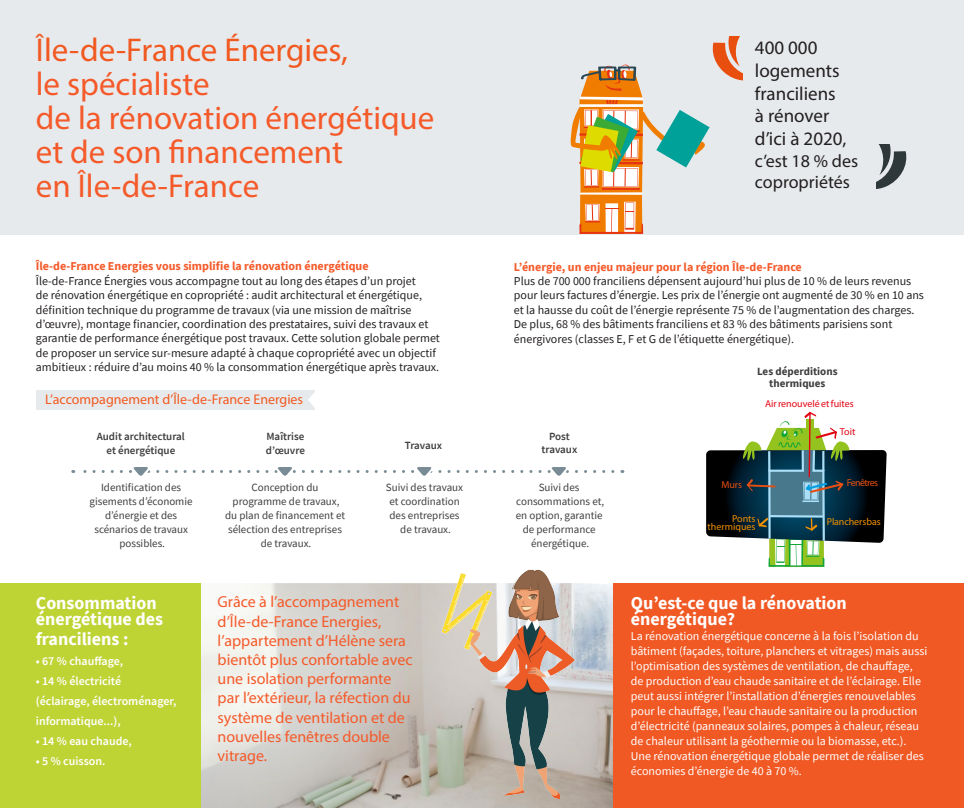
<style>
.page{position:relative;width:964px;height:808px;background:#fff}
.page>*{position:absolute;margin:0;border:0;box-sizing:border-box;transform-origin:0 0}
.t1{font:33px "Myriad Pro";color:#f55a2a}
.t2{font:33px "Myriad Pro";color:#f15921}
.t3{font:19px "Myriad Pro";color:#231f20}
.t4{font:700 18px/16px "Source Sans Pro";color:#fff}
.t5{font:18px "Myriad Pro";color:#231f20}
.t6{font:16px/19.2px "Myriad Pro";color:#f55a2a}
.t7{font:14px "Myriad Pro";color:#f15921}
.t8{font:12px/14.4px "Source Sans Pro";color:#231f20}
.t9{font:12px/15px "Source Sans Pro";color:#fff}
.t10{font:700 12px "Source Sans Pro";color:#f55a2a}
.t11{font:600 12px "Source Sans Pro";color:#fff}
.Paragraph{font:11px/14px "Source Sans Pro";color:#3e3e3f;text-align:center}
.Paragraph-2{font:600 11px/14px "Source Sans Pro";color:#3e3e3f;text-align:center}
.Paragraph-3{font:700 11px/12px "Source Sans Pro";color:#3e3e3f;text-align:center}
.t12{font:10px "Myriad Pro";letter-spacing:-.005em;color:#f29100}
.t13{font:10px "Myriad Pro";color:#e30512}
.t14{font:10px "Myriad Pro";letter-spacing:-.065em;color:#e84f12}
</style>
<div class="page">
<img style="left:200px;top:583px;width:413px;height:225px">
<div style="left:0;top:0;width:964px;height:234px;background:#e7eaec"></div>
<div style="left:0;top:583px;width:200px;height:225px;background:#bed435"></div>
<svg style="left:877px;top:145px;width:29px;height:44px"></svg>
<div style="left:613px;top:583px;width:351px;height:225px;background:#f15924"></div>
<svg style="left:73px;top:467px;width:540px;height:9px"></svg>
<div style="left:36px;top:390px;width:279px;height:20px;background:#e7eaec"></div>
<svg style="left:308px;top:392px;width:7px;height:16px"></svg>
<svg style="left:570px;top:36px;width:172px;height:198px"></svg>
<img style="left:706px;top:450px;width:181px;height:93px">
<svg style="left:742px;top:411px;width:107px;height:156px"></svg>
<img style="left:435px;top:569px;width:167px;height:239px">
<p class="t2" style="left:36px;top:29px;width:314px">Île-de-France Énergies,</p>
<p class="t1" style="left:36px;top:63px;width:175px">le spécialiste</p>
<p class="t1" style="left:36px;top:97px;width:400px">de la rénovation énergétique</p>
<p class="t1" style="left:36px;top:131px;width:309px">et de son financement</p>
<p class="t1" style="left:36px;top:165px;width:225px">en Île-de-France</p>
<p class="t10" style="left:36px;top:258px;width:334px">Île-de-France Energies vous simplifie la rénovation énergétique</p>
<p class="t8" style="left:36px;top:273px;width:381px">Île-de-France Énergies vous accompagne tout au long des étapes d’un projet</p>
<p class="t8" style="left:36px;top:288px;width:405px">de rénovation énergétique en copropriété : audit architectural et énergétique, définition technique du programme de travaux (via une mission de maîtrise d’œuvre), montage financier, coordination des prestataires, suivi des travaux et garantie de performance énergétique post travaux. Cette solution globale permet de proposer un service sur-mesure adapté à chaque copropriété avec un objectif ambitieux : réduire d’au moins 40 % la consommation énergétique après travaux.</p>
<p class="t3" style="left:755px;top:36px;width:64px">400 000</p>
<p class="t3" style="left:755px;top:59px;width:86px">logements</p>
<p class="t3" style="left:755px;top:81px;width:82px">franciliens</p>
<p class="t3" style="left:755px;top:104px;width:76px">à rénover</p>
<p class="t3" style="left:755px;top:127px;width:93px">d’ici à 2020,</p>
<p class="t5" style="left:755px;top:150px;width:105px">c’est 18 % des</p>
<p class="t5" style="left:755px;top:171px;width:97px">copropriétés</p>
<p class="t10" style="left:514px;top:258px;width:289px">L’énergie, un enjeu majeur pour la région Île-de-France</p>
<p class="t8" style="left:514px;top:274px;width:411px">Plus de 700 000 franciliens dépensent aujourd’hui plus de 10 % de leurs revenus pour leurs factures d’énergie. Les prix de l’énergie ont augmenté de 30 % en 10 ans et la hausse du coût de l’énergie représente 75 % de l’augmentation des charges.<br>De plus, 68 % des bâtiments franciliens et 83 % des bâtiments parisiens sont énergivores (classes E, F et G de l’étiquette énergétique).</p>
<p class="Paragraph-3" style="left:757px;top:365px;width:82px">Les déperditions thermiques</p>
<p class="t7" style="left:45px;top:390px;width:260px">L’accompagnement d’Île-de-France Energies</p>
<p class="t13" style="left:765px;top:398px;width:90px">Air renouvelé et fuites</p>
<p class="t13" style="left:840px;top:425px;width:17px">Toit</p>
<p class="Paragraph-2" style="left:97px;top:429px;width:90px">Audit architectural et énergétique</p>
<p class="Paragraph-2" style="left:266px;top:429px;width:41px;text-align:left">Maîtrise d’œuvre</p>
<p class="Paragraph-2" style="left:405px;top:438px;width:39px">Travaux</p>
<p class="Paragraph-2" style="left:549px;top:429px;width:22px">Post</p>
<p class="Paragraph-2" style="left:542px;top:442px;width:37px">travaux</p>
<p class="Paragraph" style="left:516px;top:481px;width:90px">Suivi des consommations et, en option, garantie de performance énergétique.</p>
<p class="t14" style="left:721px;top:479px;width:22px">Murs</p>
<p class="t14" style="left:847px;top:476px;width:33px">Fenêtres</p>
<p class="t12" style="left:827px;top:515px;width:55px">Planchers bas</p>
<p class="Paragraph" style="left:90px;top:481px;width:104px">Identification des gisements d’économie d’énergie et des scénarios de travaux possibles.</p>
<p class="Paragraph" style="left:225px;top:481px;width:122px">Conception du programme de travaux, du plan de financement et sélection des entreprises de travaux.</p>
<p class="Paragraph" style="left:386px;top:481px;width:79px">Suivi des travaux et coordination des entreprises de travaux.</p>
<p class="t12" style="left:732px;top:512px;width:25px">Ponts</p>
<p class="t12" style="left:707px;top:520px;width:49px">thermiques</p>
<p class="t4" style="left:36px;top:595px;width:122px">Consommation</p>
<p class="t4" style="left:36px;top:611px;width:129px">énergétique des</p>
<p class="t4" style="left:36px;top:631px;width:94px">franciliens :</p>
<p class="t11" style="left:36px;top:653px;width:89px">• 67 % chauffage,</p>
<p class="t11" style="left:36px;top:673px;width:87px">• 14 % électricité</p>
<p class="t11" style="left:36px;top:693px;width:142px">(éclairage, électroménager,</p>
<p class="t11" style="left:36px;top:713px;width:86px">informatique...),</p>
<p class="t11" style="left:36px;top:733px;width:97px">• 14 % eau chaude,</p>
<p class="t11" style="left:36px;top:753px;width:71px">• 5 % cuisson.</p>
<p class="t6" style="left:218px;top:592px;width:183px">Grâce à l’accompagnement</p>
<p class="t6" style="left:218px;top:611px;width:196px">d’Île-de-France Energies, l’appartement d’Hélène sera bientôt plus confortable avec une isolation performante par l’extérieur, la réfection du système de ventilation et de nouvelles fenêtres double vitrage.</p>
<p class="t4" style="left:631px;top:595px;width:217px">Qu’est-ce que la rénovation énergétique?</p>
<p class="t9" style="left:631px;top:629px;width:298px">La rénovation énergétique concerne à la fois l’isolation du bâtiment (façades, toiture, planchers et vitrages) mais aussi l’optimisation des systèmes de ventilation, de chauffage, de production d’eau chaude sanitaire et de l’éclairage. Elle peut aussi intégrer l’installation d’énergies renouvelables pour le chauffage, l’eau chaude sanitaire ou la production d’électricité (panneaux solaires, pompes à chaleur, réseau de chaleur utilisant la géothermie ou la biomasse, etc.).<br>Une rénovation énergétique globale permet de réaliser des économies d’énergie de 40 à 70 %.</p>
</div>
